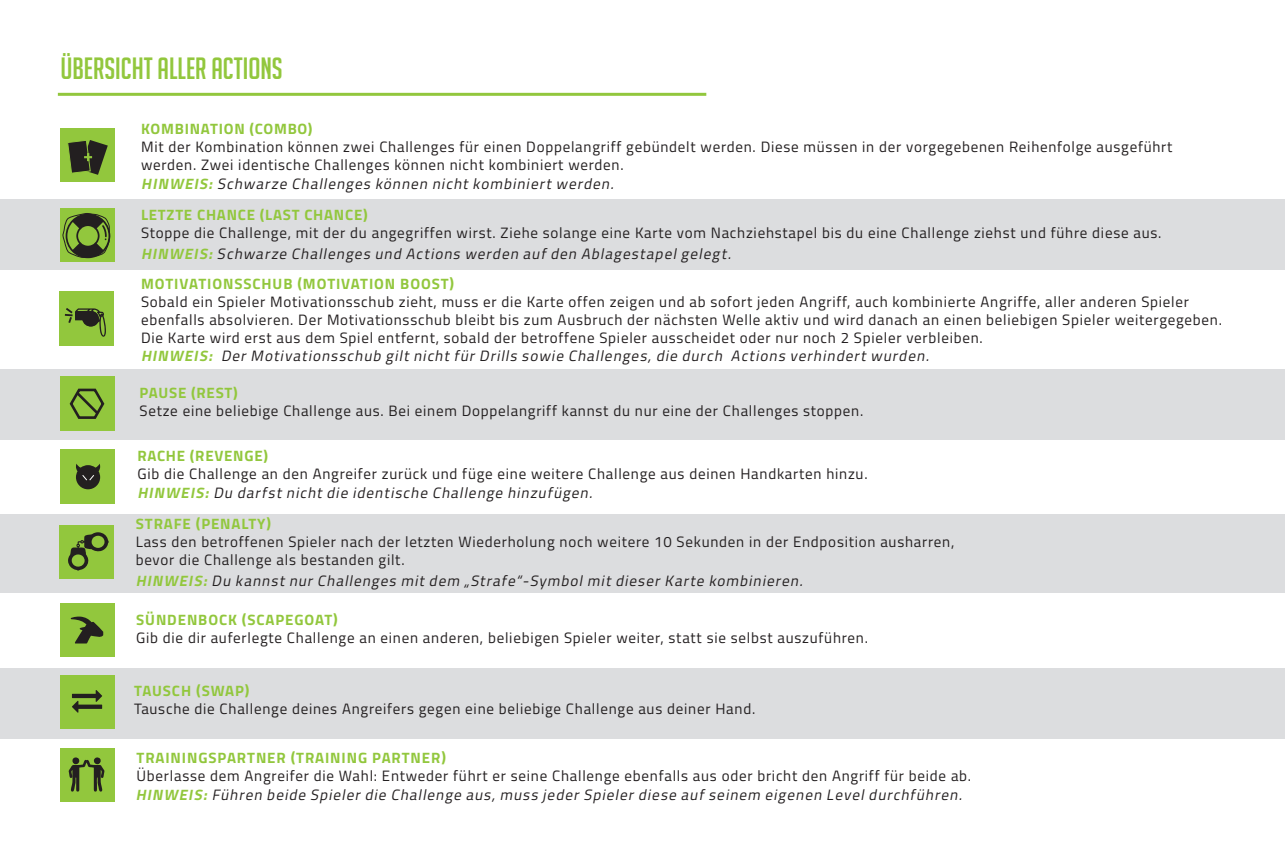
<style>
.page{position:relative;width:1285px;height:859px;background:#fff}
.page>*{position:absolute;margin:0;border:0;box-sizing:border-box;transform-origin:0 0}
.t1{font:30px "Big Noodle Titling";color:#92c73d}
.t2{font:15px/18px "Titillium Web";letter-spacing:.05em;color:#231f20}
.t3{font:italic 15px "Titillium Web";color:#231f20}
.t4{font:700 15px "Titillium Web";letter-spacing:.06em;color:#92c73d}
.s1{font-weight:700;color:#92c73d}
</style>
<div class="page">
<hr style="left:58px;top:93px;width:648px;height:3px;background:#92c73d">
<div style="left:0;top:199px;width:1284px;height:71px;background:#dcdddf"></div>
<div style="left:0;top:369px;width:1284px;height:70px;background:#dcdddf"></div>
<div style="left:0;top:668px;width:1284px;height:71px;background:#dcdddf"></div>
<div style="left:0;top:514px;width:1284px;height:79px;background:#dcdddf"></div>
<div style="left:60px;top:128px;width:54px;height:54px;background:#92c73d"></div>
<svg style="left:67px;top:140px;width:41px;height:35px"></svg>
<div style="left:60px;top:208px;width:54px;height:54px;background:#92c73d"></div>
<div style="left:60px;top:292px;width:54px;height:54px;background:#92c73d"></div>
<div style="left:60px;top:603px;width:54px;height:54px;background:#92c73d"></div>
<div style="left:60px;top:376px;width:54px;height:55px;background:#92c73d"></div>
<svg style="left:69px;top:388px;width:36px;height:31px"></svg>
<div style="left:60px;top:449px;width:54px;height:55px;background:#92c73d"></div>
<svg style="left:76px;top:464px;width:24px;height:25px"></svg>
<div style="left:60px;top:525px;width:54px;height:53px;background:#92c73d"></div>
<svg style="left:68px;top:532px;width:41px;height:39px"></svg>
<div style="left:60px;top:676px;width:54px;height:53px;background:#92c73d"></div>
<svg style="left:72px;top:690px;width:30px;height:23px"></svg>
<div style="left:60px;top:748px;width:54px;height:53px;background:#92c73d"></div>
<svg style="left:69px;top:757px;width:35px;height:34px"></svg>
<svg style="left:71px;top:617px;width:32px;height:26px"></svg>
<svg style="left:61px;top:213px;width:49px;height:124px"></svg>
<h1 class="t1" style="left:60px;top:52px;width:224px">ÜBERSICHT ALLER ACTIONS</h1>
<p class="t4" style="left:141px;top:117px;width:173px">KOMBINATION (COMBO)</p>
<p class="t2" style="left:141px;top:137px;width:1032px">Mit der Kombination können zwei Challenges für einen Doppelangriff gebündelt werden. Diese müssen in der vorgegebenen Reihenfolge ausgeführt werden. Zwei identische Challenges können nicht kombiniert werden.</p>
<p class="t4" style="left:141px;top:204px;width:228px">LETZTE CHANCE (LAST CHANCE)</p>
<p class="t2" style="left:141px;top:223px;width:1021px">Stoppe die Challenge, mit der du angegriffen wirst. Ziehe solange eine Karte vom Nachziehstapel bis du eine Challenge ziehst und führe diese aus.</p>
<p class="t4" style="left:141px;top:272px;width:314px">MOTIVATIONSSCHUB (MOTIVATION BOOST)</p>
<p class="t2" style="left:141px;top:292px;width:1082px">Sobald ein Spieler Motivationsschub zieht, muss er die Karte offen zeigen und ab sofort jeden Angriff, auch kombinierte Angriffe, aller anderen Spieler ebenfalls absolvieren. Der Motivationsschub bleibt bis zum Ausbruch der nächsten Welle aktiv und wird danach an einen beliebigen Spieler weitergegeben.<br>Die Karte wird erst aus dem Spiel entfernt, sobald der betroffene Spieler ausscheidet oder nur noch 2 Spieler verbleiben.</p>
<p class="t3" style="left:141px;top:173px;width:477px"><span class="s1">HINWEIS:</span> Schwarze Challenges können nicht kombiniert werden.</p>
<p class="t3" style="left:141px;top:243px;width:595px"><span class="s1">HINWEIS:</span> Schwarze Challenges und Actions werden auf den Ablagestapel gelegt.</p>
<p class="t3" style="left:141px;top:345px;width:792px"><span class="s1">HINWEIS:</span> Der Motivationsschub gilt nicht für Drills sowie Challenges, die durch Actions verhindert wurden.</p>
<p class="t4" style="left:139px;top:381px;width:100px">PAUSE (REST)</p>
<p class="t2" style="left:139px;top:401px;width:725px">Setze eine beliebige Challenge aus. Bei einem Doppelangriff kannst du nur eine der Challenges stoppen.</p>
<p class="t4" style="left:137px;top:445px;width:132px">RACHE (REVENGE)</p>
<p class="t2" style="left:137px;top:464px;width:731px">Gib die Challenge an den Angreifer zurück und füge eine weitere Challenge aus deinen Handkarten hinzu.</p>
<p class="t4" style="left:136px;top:512px;width:137px">STRAFE (PENALTY)</p>
<p class="t2" style="left:136px;top:532px;width:820px">Lass den betroffenen Spieler nach der letzten Wiederholung noch weitere 10 Sekunden in der Endposition ausharren, bevor die Challenge als bestanden gilt.</p>
<p class="t3" style="left:137px;top:482px;width:460px"><span class="s1">HINWEIS:</span> Du darfst nicht die identische Challenge hinzufügen.</p>
<p class="t3" style="left:136px;top:570px;width:672px"><span class="s1">HINWEIS:</span> Du kannst nur Challenges mit dem „Strafe“-Symbol mit dieser Karte kombinieren.</p>
<p class="t4" style="left:136px;top:608px;width:203px">SÜNDENBOCK (SCAPEGOAT)</p>
<p class="t2" style="left:136px;top:628px;width:733px">Gib die dir auferlegte Challenge an einen anderen, beliebigen Spieler weiter, statt sie selbst auszuführen.</p>
<p class="t4" style="left:134px;top:679px;width:117px">TAUSCH (SWAP)</p>
<p class="t2" style="left:134px;top:699px;width:622px">Tausche die Challenge deines Angreifers gegen eine beliebige Challenge aus deiner Hand.</p>
<p class="t4" style="left:137px;top:746px;width:311px">TRAININGSPARTNER (TRAINING PARTNER)</p>
<p class="t2" style="left:136px;top:766px;width:835px">Überlasse dem Angreifer die Wahl: Entweder führt er seine Challenge ebenfalls aus oder bricht den Angriff für beide ab.</p>
<p class="t3" style="left:136px;top:784px;width:831px"><span class="s1">HINWEIS:</span> Führen beide Spieler die Challenge aus, muss jeder Spieler diese auf seinem eigenen Level durchführen.</p>
</div>
